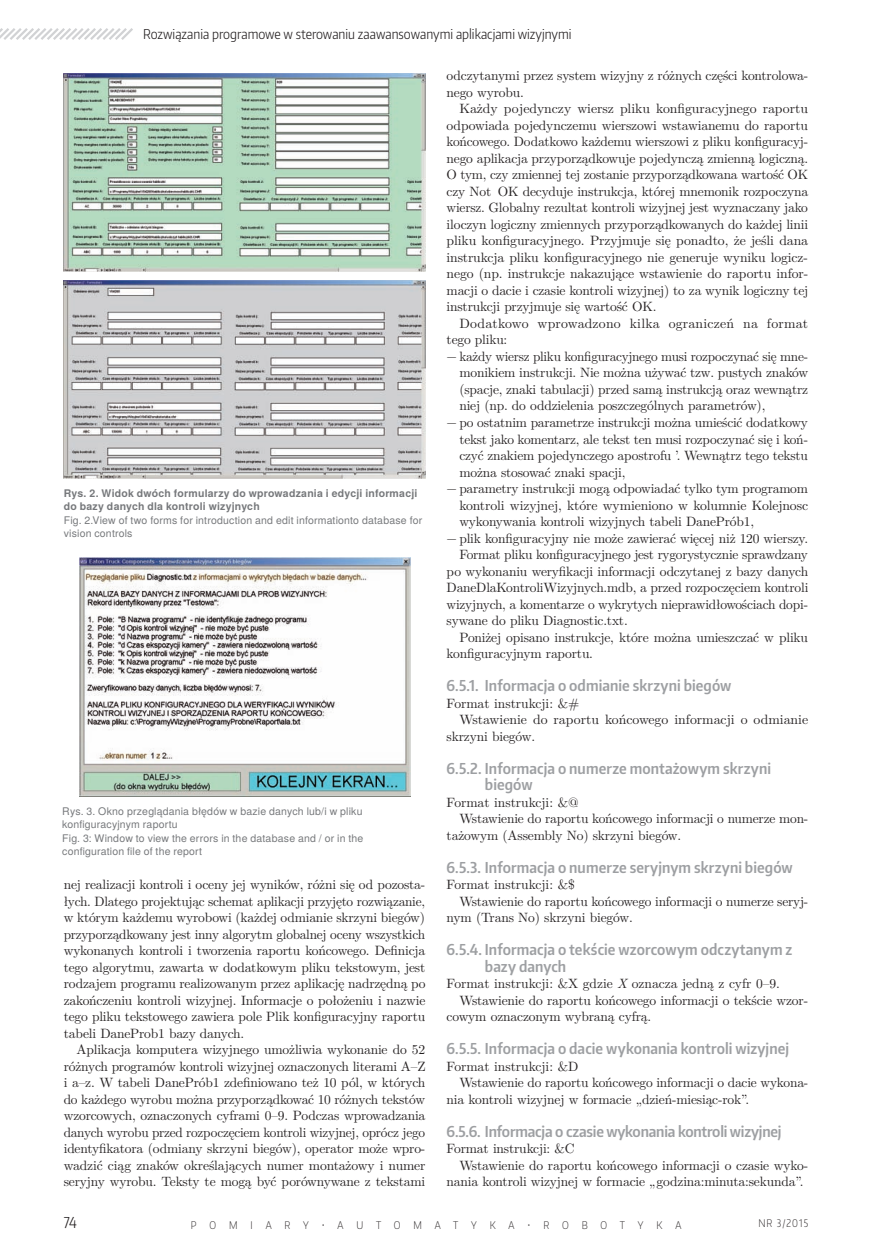
<style>
.page{position:relative;width:872px;height:1255px;background:#fff}
.page>*{position:absolute;margin:0;border:0;box-sizing:border-box;transform-origin:0 0}
.t1{font:600 15px/16.5px "Encode Sans Condensed";letter-spacing:.005em;color:#9d9fa2}
.t2{font:300 15px "Encode Sans Condensed";color:#231f20}
.t3{font:13.5px/16.5px "LM Roman 10";letter-spacing:-.015em;color:#231f20;text-align:justify}
.t4{font:300 13.5px "Encode Sans Condensed";color:#231f20}
.t5{font:13.5px "LM Roman 10";letter-spacing:.015em;color:#231f20}
.t6{font:10.5px/13.5px "Te X Gyre Heros";letter-spacing:.015em;color:#76787b}
.t7{font:700 10.5px/13.5px "Te X Gyre Heros";letter-spacing:.02em;color:#76787b}
.t8{font:200 10.5px "Encode Sans Condensed";letter-spacing:1.225em;color:#231f20}
.s1{font-style:italic}
</style>
<div class="page">
<img style="left:64px;top:73px;width:362px;height:198px">
<img style="left:64px;top:280px;width:362px;height:198px">
<img style="left:80px;top:558px;width:330px;height:238px">
<svg style="left:0;top:28px;width:133px;height:12px"></svg>
<p class="t4" style="left:143px;top:25px;width:430px">Rozwiązania programowe w sterowaniu zaawansowanymi aplikacjami wizyjnymi</p>
<p class="t7" style="left:64px;top:485px;width:355px">Rys. 2. Widok dwóch formularzy do wprowadzania i edycji informacji do bazy danych dla kontroli wizyjnych</p>
<p class="t6" style="left:64px;top:512px;width:360px">Fig. 2.View of two forms for introduction and edit informationto database for vision controls</p>
<p class="t6" style="left:62px;top:803px;width:303px">Rys. 3. Okno przeglądania błędów w bazie danych lub/i w pliku konfiguracyjnym raportu<br>Fig. 3: Window to view the errors in the database and / or in the configuration file of the report</p>
<p class="t3" style="left:64px;top:875px;width:363px">nej realizacji kontroli i oceny jej wyników, różni się od pozosta&shy;łych. Dlatego projektując schemat aplikacji przyjęto rozwiązanie, w którym każdemu wyrobowi (każdej odmianie skrzyni biegów) przyporządkowany jest inny algorytm globalnej oceny wszystkich wykonanych kontroli i tworzenia raportu końcowego. Definicja tego algorytmu, zawarta w dodatkowym pliku tekstowym, jest rodzajem programu realizowanym przez aplikację nadrzędną po zakończeniu kontroli wizyjnej. Informacje o położeniu i nazwie tego pliku tekstowego zawiera pole Plik konfiguracyjny raportu tabeli DaneProb1 bazy danych.</p>
<p class="t3" style="left:64px;top:1040px;width:363px;text-indent:13px">Aplikacja komputera wizyjnego umożliwia wykonanie do 52 różnych programów kontroli wizyjnej oznaczonych literami A–Z i a–z. W tabeli DanePrób1 zdefiniowano też 10 pól, w których do każdego wyrobu można przyporządkować 10 różnych tekstów wzorcowych, oznaczonych cyframi 0–9. Podczas wprowadzania danych wyrobu przed rozpoczęciem kontroli wizyjnej, oprócz jego identyfikatora (odmiany skrzyni biegów), operator może wpro&shy;wadzić ciąg znaków określających numer montażowy i numer seryjny wyrobu. Teksty te mogą być porównywane z tekstami</p>
<p class="t3" style="left:446px;top:66px;width:363px">odczytanymi przez system wizyjny z różnych części kontrolowa&shy;nego wyrobu.</p>
<p class="t3" style="left:446px;top:99px;width:363px;text-indent:13px">Każdy pojedynczy wiersz pliku konfiguracyjnego raportu odpowiada pojedynczemu wierszowi wstawianemu do raportu końcowego. Dodatkowo każdemu wierszowi z pliku konfiguracyj&shy;nego aplikacja przyporządkowuje pojedynczą zmienną logiczną.<br>O tym, czy zmiennej tej zostanie przyporządkowana wartość OK czy Not OK decyduje instrukcja, której mnemonik rozpoczyna wiersz. Globalny rezultat kontroli wizyjnej jest wyznaczany jako iloczyn logiczny zmiennych przyporządkowanych do każdej linii pliku konfiguracyjnego. Przyjmuje się ponadto, że jeśli dana instrukcja pliku konfiguracyjnego nie generuje wyniku logicz&shy;nego (np. instrukcje nakazujące wstawienie do raportu infor&shy;macji o dacie i czasie kontroli wizyjnej) to za wynik logiczny tej instrukcji przyjmuje się wartość OK.</p>
<p class="t5" style="left:459px;top:313px;width:350px">Dodatkowo wprowadzono kilka ograniczeń na format</p>
<p class="t3" style="left:446px;top:330px;width:62px">tego pliku:</p>
<p class="t3" style="left:446px;top:347px;width:363px">− każdy wiersz pliku konfiguracyjnego musi rozpoczynać się mne-</p>
<p class="t3" style="left:459px;top:363px;width:350px">monikiem instrukcji. Nie można używać tzw. pustych znaków</p>
<p class="t3" style="left:459px;top:380px;width:350px">(spacje, znaki tabulacji) przed samą instrukcją oraz wewnątrz</p>
<p class="t3" style="left:459px;top:396px;width:307px">niej (np. do oddzielenia poszczególnych parametrów),</p>
<p class="t3" style="left:446px;top:413px;width:363px">− po ostatnim parametrze instrukcji można umieścić dodatkowy</p>
<p class="t3" style="left:459px;top:429px;width:350px">tekst jako komentarz, ale tekst ten musi rozpoczynać się i koń-</p>
<p class="t3" style="left:459px;top:446px;width:350px">czyć znakiem pojedynczego apostrofu ’. Wewnątrz tego tekstu</p>
<p class="t3" style="left:459px;top:462px;width:168px">można stosować znaki spacji,</p>
<p class="t3" style="left:446px;top:479px;width:363px">− parametry instrukcji mogą odpowiadać tylko tym programom</p>
<p class="t3" style="left:459px;top:495px;width:350px">kontroli wizyjnej, które wymieniono w kolumnie Kolejnosc</p>
<p class="t3" style="left:459px;top:512px;width:296px">wykonywania kontroli wizyjnych tabeli DanePrób1,</p>
<p class="t3" style="left:446px;top:528px;width:363px">− plik konfiguracyjny nie może zawierać więcej niż 120 wierszy.</p>
<p class="t3" style="left:459px;top:545px;width:350px">Format pliku konfiguracyjnego jest rygorystycznie sprawdzany</p>
<p class="t3" style="left:446px;top:561px;width:363px">po wykonaniu weryfikacji informacji odczytanej z bazy danych</p>
<p class="t3" style="left:446px;top:578px;width:363px">DaneDlaKontroliWizyjnych.mdb, a przed rozpoczęciem kontroli</p>
<p class="t3" style="left:446px;top:594px;width:363px">wizyjnych, a komentarze o wykrytych nieprawidłowościach dopi-</p>
<p class="t3" style="left:446px;top:611px;width:183px">sywane do pliku Diagnostic.txt.</p>
<p class="t3" style="left:459px;top:627px;width:350px">Poniżej opisano instrukcje, które można umieszczać w pliku</p>
<p class="t3" style="left:446px;top:644px;width:148px">konfiguracyjnym raportu.</p>
<p class="t1" style="left:446px;top:676px;width:286px">6.5.1. Informacja o odmianie skrzyni biegów</p>
<p class="t3" style="left:446px;top:693px;width:134px">Format instrukcji: &amp;#</p>
<p class="t3" style="left:459px;top:710px;width:350px">Wstawienie do raportu końcowego informacji o odmianie</p>
<p class="t3" style="left:446px;top:726px;width:90px">skrzyni biegów.</p>
<p class="t1" style="left:485px;top:759px;width:288px;text-indent:-38px">6.5.2. Informacja o numerze montażowym skrzyni biegów</p>
<p class="t3" style="left:446px;top:792px;width:133px">Format instrukcji: &amp;@</p>
<p class="t3" style="left:459px;top:809px;width:350px">Wstawienie do raportu końcowego informacji o numerze mon-</p>
<p class="t3" style="left:446px;top:825px;width:236px">tażowym (Assembly No) skrzyni biegów.</p>
<p class="t1" style="left:446px;top:858px;width:347px">6.5.3. Informacja o numerze seryjnym skrzyni biegów</p>
<p class="t3" style="left:446px;top:875px;width:130px">Format instrukcji: &amp;$</p>
<p class="t3" style="left:459px;top:891px;width:350px">Wstawienie do raportu końcowego informacji o numerze seryj-</p>
<p class="t3" style="left:446px;top:908px;width:188px">nym (Trans No) skrzyni biegów.</p>
<p class="t1" style="left:485px;top:940px;width:309px;text-indent:-38px">6.5.4. Informacja o tekście wzorcowym odczytanym z bazy danych</p>
<p class="t3" style="left:446px;top:974px;width:335px">Format instrukcji: &amp;X gdzie <span class="s1">X</span> oznacza jedną z cyfr 0–9.</p>
<p class="t3" style="left:459px;top:990px;width:350px">Wstawienie do raportu końcowego informacji o tekście wzor-</p>
<p class="t3" style="left:446px;top:1007px;width:206px">cowym oznaczonym wybraną cyfrą.</p>
<p class="t1" style="left:446px;top:1039px;width:344px">6.5.5. Informacja o dacie wykonania kontroli wizyjnej</p>
<p class="t3" style="left:446px;top:1056px;width:133px">Format instrukcji: &amp;D</p>
<p class="t3" style="left:459px;top:1073px;width:350px">Wstawienie do raportu końcowego informacji o dacie wykona-</p>
<p class="t3" style="left:446px;top:1089px;width:304px">nia kontroli wizyjnej w formacie „dzień-miesiąc-rok”.</p>
<p class="t1" style="left:446px;top:1122px;width:336px">6.5.6. Informacja o czasie wykonania kontroli wizyjnej</p>
<p class="t3" style="left:446px;top:1139px;width:129px">Format instrukcji: &amp;C</p>
<p class="t3" style="left:459px;top:1155px;width:350px">Wstawienie do raportu końcowego informacji o czasie wyko-</p>
<p class="t3" style="left:446px;top:1172px;width:358px">nania kontroli wizyjnej w formacie „godzina:minuta:sekunda”.</p>
<p class="t2" style="left:64px;top:1212px;width:15px">74</p>
<p class="t8" style="left:191px;top:1217px;width:492px">POMIARY•AUTOMATYKA•ROBOTYKA</p>
<p class="t8" style="left:758px;top:1216px;width:51px">NR 3/2015</p>
</div>
